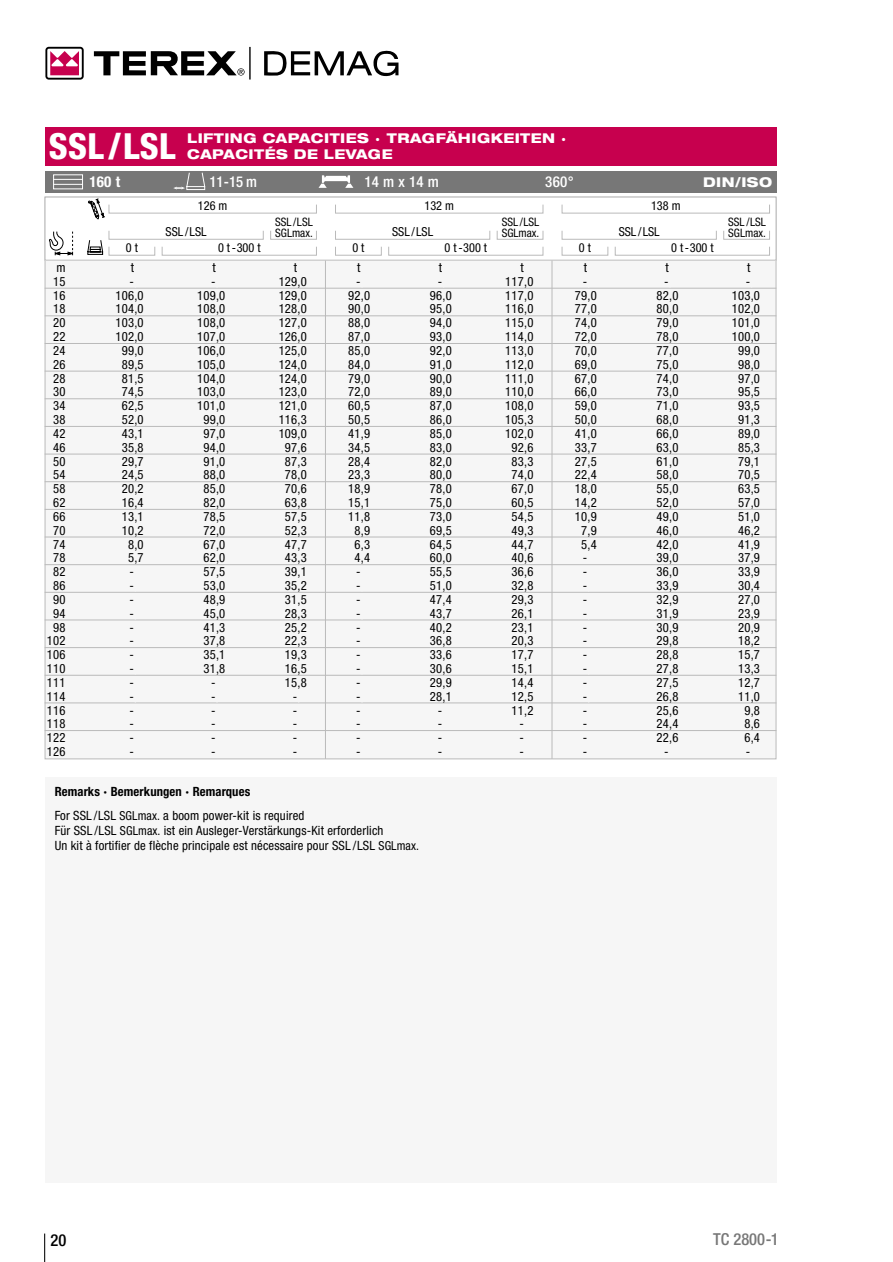
<style>
.page{position:relative;width:893px;height:1262px;background:#fff}
.page>*{position:absolute;margin:0;border:0;box-sizing:border-box;transform-origin:0 0}
.t1{font:800 condensed 36px "Helvetica Neue";letter-spacing:.01em;color:#fff}
.t2{font:500 condensed 16.5px "Helvetica Neue";color:#777}
.t3{font:500 condensed 16.5px "Helvetica Neue";color:#000}
.t4{font:500 condensed 15px "Helvetica Neue";letter-spacing:.02em;color:#fff}
.t5{font:700 condensed 15px "Helvetica Neue";color:#fff}
.t6{font:800 expanded 13.5px "Helvetica Neue";letter-spacing:.035em;color:#fff}
.t7{font:condensed 12.75px/13.8px "Helvetica Neue";letter-spacing:.02em;color:#000;text-align:center}
.t8{font:condensed 12.3px "Helvetica Neue";color:#000}
.t9{font:condensed 11.7px/11.1px "Helvetica Neue";color:#000}
.s1{font-weight:700}
.s2{font-size:12.3px}
</style>
<div class="page">
<svg style="left:44px;top:1233px;width:1px;height:28px"></svg>
<svg style="left:264px;top:50px;width:134px;height:27px"></svg>
<div style="left:45px;top:47px;width:39px;height:33px;border:2px solid #000;border-radius:3px"></div>
<hr style="left:249px;top:47px;width:1px;height:33px;background:#000">
<svg style="left:94px;top:51px;width:150px;height:25px"></svg>
<svg style="left:50px;top:51px;width:29px;height:24px"></svg>
<div style="left:45px;top:777px;width:731px;height:405px;background:#f6f6f6"></div>
<div style="left:45px;top:128px;width:731px;height:38px;background:#c7004e"></div>
<div style="left:45px;top:197px;width:731px;height:562px;background:#f6f6f6"></div>
<hr style="left:45px;top:288px;width:731px;height:1px;background:#bababa">
<hr style="left:45px;top:315px;width:731px;height:1px;background:#bababa">
<hr style="left:45px;top:343px;width:731px;height:1px;background:#bababa">
<hr style="left:45px;top:371px;width:731px;height:1px;background:#bababa">
<hr style="left:45px;top:398px;width:731px;height:1px;background:#bababa">
<hr style="left:45px;top:426px;width:731px;height:1px;background:#bababa">
<hr style="left:45px;top:454px;width:731px;height:1px;background:#bababa">
<hr style="left:45px;top:481px;width:731px;height:1px;background:#bababa">
<hr style="left:45px;top:509px;width:731px;height:1px;background:#bababa">
<hr style="left:45px;top:536px;width:731px;height:1px;background:#bababa">
<hr style="left:45px;top:564px;width:731px;height:1px;background:#bababa">
<hr style="left:45px;top:592px;width:731px;height:1px;background:#bababa">
<hr style="left:45px;top:619px;width:731px;height:1px;background:#bababa">
<hr style="left:45px;top:647px;width:731px;height:1px;background:#bababa">
<hr style="left:45px;top:675px;width:731px;height:1px;background:#bababa">
<hr style="left:45px;top:702px;width:731px;height:1px;background:#bababa">
<hr style="left:45px;top:730px;width:731px;height:1px;background:#bababa">
<div style="left:45px;top:197px;width:731px;height:63px;background:#fff"></div>
<div style="left:45px;top:197px;width:731px;height:63px;border:1px solid #bababa"></div>
<hr style="left:325px;top:260px;width:1px;height:499px;background:#bababa">
<hr style="left:551px;top:260px;width:1px;height:499px;background:#bababa">
<svg style="left:87px;top:198px;width:230px;height:58px"></svg>
<svg style="left:335px;top:204px;width:209px;height:52px"></svg>
<svg style="left:561px;top:204px;width:209px;height:52px"></svg>
<svg style="left:49px;top:231px;width:25px;height:25px"></svg>
<div style="left:45px;top:171px;width:731px;height:21px;background:#777"></div>
<svg style="left:173px;top:172px;width:32px;height:18px"></svg>
<div style="left:53px;top:174px;width:30px;height:15px;border:1px solid #fff"></div>
<hr style="left:53px;top:179px;width:30px;height:1px;background:#fff">
<hr style="left:53px;top:184px;width:30px;height:1px;background:#fff">
<svg style="left:318px;top:175px;width:35px;height:13px"></svg>
<h1 class="t1" style="left:49px;top:133px;width:128px">SSL/LSL</h1>
<p class="t6" style="left:187px;top:133px;width:380px">LIFTING CAPACITIES · TRAGFÄHIGKEITEN ·</p>
<p class="t6" style="left:187px;top:149px;width:207px">CAPACITÉS DE LEVAGE</p>
<p class="t5" style="left:89px;top:176px;width:32px">160 t</p>
<p class="t4" style="left:209px;top:176px;width:49px">11-15 m</p>
<p class="t4" style="left:364px;top:176px;width:76px">14 m x 14 m</p>
<p class="t4" style="left:545px;top:176px;width:30px">360°</p>
<p class="t6" style="left:703px;top:177px;width:70px">DIN/ISO</p>
<p class="t7" style="left:47px;top:261px;width:20px;text-align:right">m<br>15<br>16<br>18<br>20<br>22<br>24<br>26<br>28<br>30<br>34<br>38<br>42<br>46<br>50<br>54<br>58<br>62<br>66<br>70<br>74<br>78<br>82<br>86<br>90<br>94<br>98<br>102<br>106<br>110<br>111<br>114<br>116<br>118<br>122<br>126</p>
<p class="t8" style="left:198px;top:201px;width:31px">126 m</p>
<p class="t8" style="left:424px;top:201px;width:31px">132 m</p>
<p class="t8" style="left:166px;top:228px;width:43px">SSL /LSL</p>
<p class="t9" style="left:275px;top:217px;width:39px">SSL /LSL<br>SGLmax.</p>
<p class="t8" style="left:392px;top:228px;width:43px">SSL /LSL</p>
<p class="t9" style="left:501px;top:217px;width:39px">SSL /LSL<br>SGLmax.</p>
<p class="t8" style="left:126px;top:243px;width:13px">0 t</p>
<p class="t8" style="left:218px;top:243px;width:44px">0 t -300 t</p>
<p class="t8" style="left:352px;top:243px;width:13px">0 t</p>
<p class="t8" style="left:444px;top:243px;width:44px">0 t -300 t</p>
<p class="t7" style="left:115px;top:289px;width:30px;text-align:right">106,0<br>104,0<br>103,0<br>102,0<br>99,0<br>89,5<br>81,5<br>74,5<br>62,5<br>52,0<br>43,1<br>35,8<br>29,7<br>24,5<br>20,2<br>16,4<br>13,1<br>10,2<br>8,0<br>5,7</p>
<p class="t7" style="left:197px;top:289px;width:30px">109,0<br>108,0<br>108,0<br>107,0<br>106,0<br>105,0<br>104,0<br>103,0<br>101,0<br>99,0<br>97,0<br>94,0<br>91,0<br>88,0<br>85,0<br>82,0<br>78,5<br>72,0<br>67,0<br>62,0<br>57,5<br>53,0<br>48,9<br>45,0<br>41,3<br>37,8<br>35,1<br>31,8</p>
<p class="t7" style="left:279px;top:275px;width:30px">129,0<br>129,0<br>128,0<br>127,0<br>126,0<br>125,0<br>124,0<br>124,0<br>123,0<br>121,0<br>116,3<br>109,0<br>97,6<br>87,3<br>78,0<br>70,6<br>63,8<br>57,5<br>52,3<br>47,7<br>43,3<br>39,1<br>35,2<br>31,5<br>28,3<br>25,2<br>22,3<br>19,3<br>16,5<br>15,8</p>
<p class="t7" style="left:348px;top:289px;width:23px">92,0<br>90,0<br>88,0<br>87,0<br>85,0<br>84,0<br>79,0<br>72,0<br>60,5<br>50,5<br>41,9<br>34,5<br>28,4<br>23,3<br>18,9<br>15,1<br>11,8<br>8,9<br>6,3<br>4,4</p>
<p class="t7" style="left:430px;top:289px;width:23px;text-align:justify">96,0<br>95,0<br>94,0<br>93,0<br>92,0<br>91,0<br>90,0<br>89,0<br>87,0<br>86,0<br>85,0<br>83,0<br>82,0<br>80,0<br>78,0<br>75,0<br>73,0<br>69,5<br>64,5<br>60,0<br>55,5<br>51,0<br>47,4<br>43,7<br>40,2<br>36,8<br>33,6<br>30,6<br>29,9<br>28,1</p>
<p class="t7" style="left:505px;top:275px;width:30px">117,0<br>117,0<br>116,0<br>115,0<br>114,0<br>113,0<br>112,0<br>111,0<br>110,0<br>108,0<br>105,3<br>102,0<br>92,6<br>83,3<br>74,0<br>67,0<br>60,5<br>54,5<br>49,3<br>44,7<br>40,6<br>36,6<br>32,8<br>29,3<br>26,1<br>23,1<br>20,3<br>17,7<br>15,1<br>14,4<br>12,5<br>11,2</p>
<p class="t7" style="left:55px;top:781px;width:251px;line-height:23.5px;text-align:left"><span class="s1">Remarks · Bemerkungen · Remarques<br></span>For SSL /LSL <span class="s2">SGLmax.</span> a boom power-kit is required</p>
<p class="t7" style="left:55px;top:824px;width:366px;line-height:15px;text-align:left">Für SSL /LSL <span class="s2">SGLmax.</span> ist ein Ausleger-Verstärkungs-Kit erforderlich<br>Un kit à fortifier de flèche principale est nécessaire pour SSL /LSL <span class="s2">SGLmax.</span></p>
<p class="t8" style="left:651px;top:201px;width:31px">138 m</p>
<p class="t8" style="left:618px;top:228px;width:43px">SSL /LSL</p>
<p class="t9" style="left:728px;top:217px;width:39px">SSL /LSL<br>SGLmax.</p>
<p class="t8" style="left:579px;top:243px;width:13px">0 t</p>
<p class="t8" style="left:671px;top:243px;width:44px">0 t -300 t</p>
<p class="t7" style="left:575px;top:289px;width:23px">79,0<br>77,0<br>74,0<br>72,0<br>70,0<br>69,0<br>67,0<br>66,0<br>59,0<br>50,0<br>41,0<br>33,7<br>27,5<br>22,4<br>18,0<br>14,2<br>10,9<br>7,9<br>5,4</p>
<p class="t7" style="left:656px;top:289px;width:23px;text-align:justify">82,0<br>80,0<br>79,0<br>78,0<br>77,0<br>75,0<br>74,0<br>73,0<br>71,0<br>68,0<br>66,0<br>63,0<br>61,0<br>58,0<br>55,0<br>52,0<br>49,0<br>46,0<br>42,0<br>39,0<br>36,0<br>33,9<br>32,9<br>31,9<br>30,9<br>29,8<br>28,8<br>27,8<br>27,5<br>26,8<br>25,6<br>24,4<br>22,6</p>
<p class="t7" style="left:731px;top:289px;width:30px;text-align:right">103,0<br>102,0<br>101,0<br>100,0<br>99,0<br>98,0<br>97,0<br>95,5<br>93,5<br>91,3<br>89,0<br>85,3<br>79,1<br>70,5<br>63,5<br>57,0<br>51,0<br>46,2<br>41,9<br>37,9<br>33,9<br>30,4<br>27,0<br>23,9<br>20,9<br>18,2<br>15,7<br>13,3<br>12,7<br>11,0<br>9,8<br>8,6<br>6,4</p>
<p class="t3" style="left:50px;top:1234px;width:17px">20</p>
<p class="t2" style="left:713px;top:1232px;width:67px">TC 2800-1</p>
</div>
